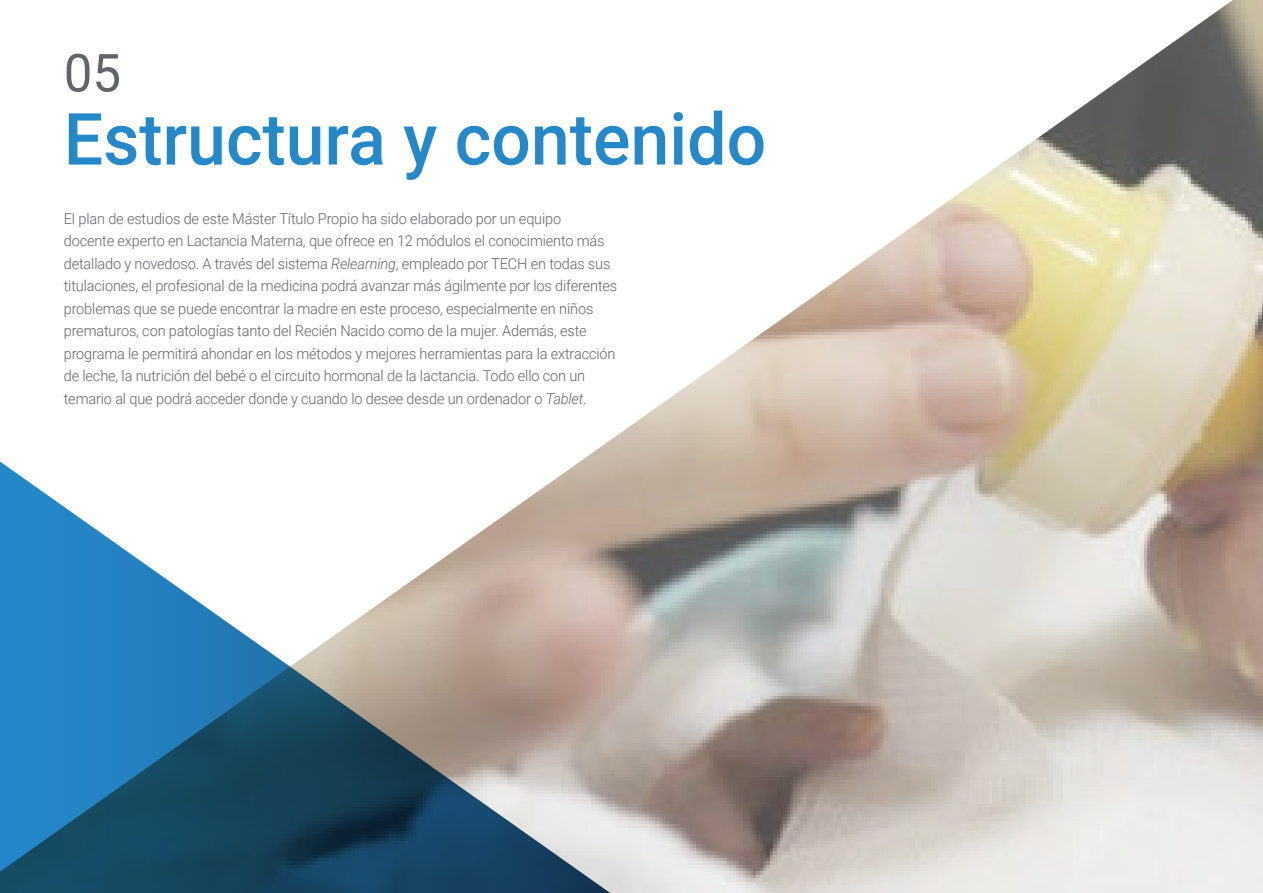
<style>
.page{position:relative;width:1263px;height:893px;background:#fff}
.page>*{position:absolute;margin:0;border:0;box-sizing:border-box;transform-origin:0 0}
.t1{font:500 72px "Roboto";color:#2488c9}
.t2{font:52.5px "Roboto";color:#61646a}
.t3{font:300 15px/22.5px "Roboto";letter-spacing:-.01em;color:#61646a}
.s1{font-style:italic}
</style>
<div class="page">
<img style="left:602px;top:0;width:661px;height:893px">
<svg style="left:0;top:446px;width:640px;height:447px"></svg>
<h2 class="t2" style="left:64px;top:36px;width:59px">05</h2>
<h1 class="t1" style="left:64px;top:89px;width:704px">Estructura y contenido</h1>
<p class="t3" style="left:64px;top:207px;width:555px">El plan de estudios de este Máster Título Propio ha sido elaborado por un equipo<br>docente experto en Lactancia Materna, que ofrece en 12 módulos el conocimiento más detallado y novedoso. A través del sistema <span class="s1">Relearning</span>, empleado por TECH en todas sus titulaciones, el profesional de la medicina podrá avanzar más ágilmente por los diferentes problemas que se puede encontrar la madre en este proceso, especialmente en niños prematuros, con patologías tanto del Recién Nacido como de la mujer. Además, este programa le permitirá ahondar en los métodos y mejores herramientas para la extracción de leche, la nutrición del bebé o el circuito hormonal de la lactancia. Todo ello con un temario al que podrá acceder donde y cuando lo desee desde un ordenador o <span class="s1">Tablet</span>.</p>
</div>
